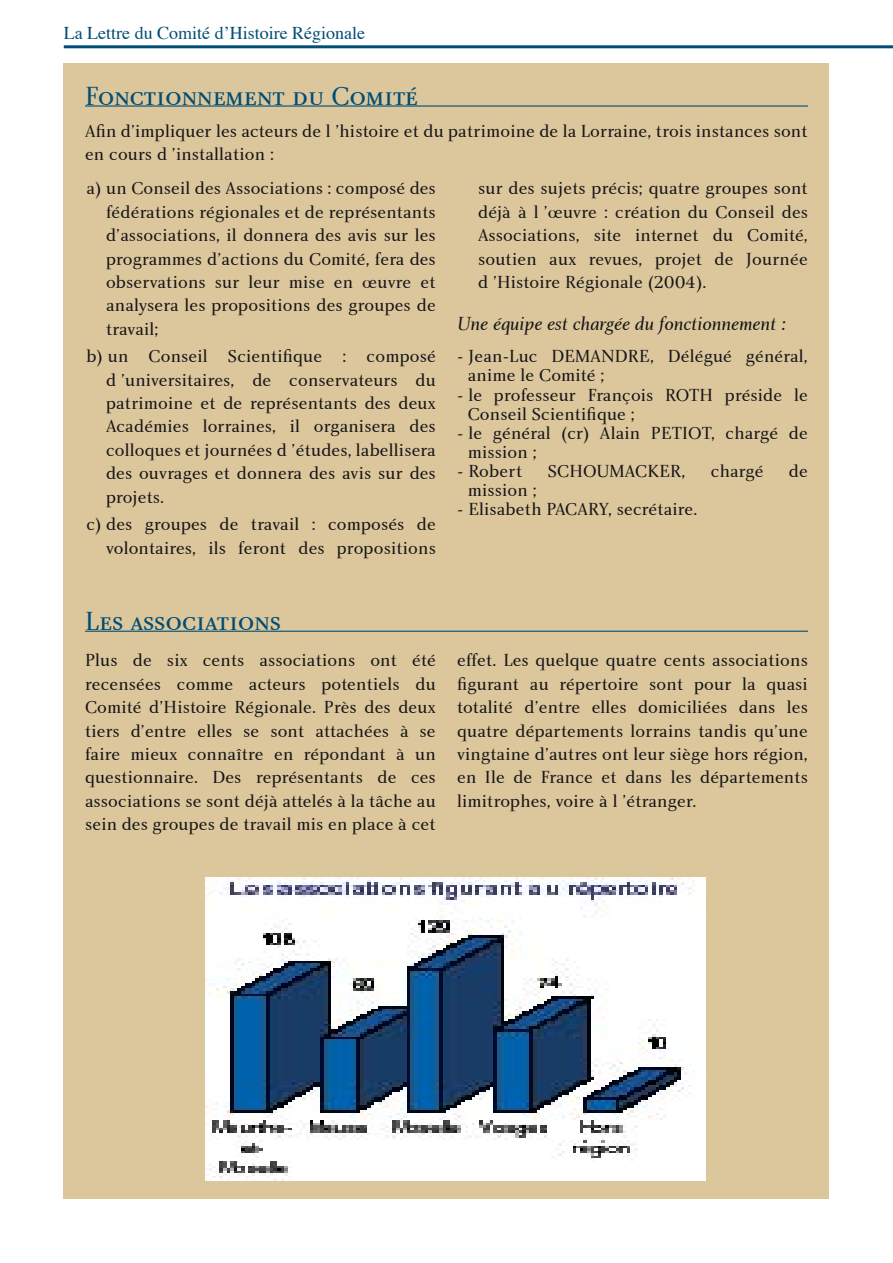
<style>
.page{position:relative;width:893px;height:1263px;background:#fff}
.page>*{position:absolute;margin:0;border:0;box-sizing:border-box;transform-origin:0 0}
.t1{font:27px "Charlotte Small Caps Let Plain";letter-spacing:.01em;color:#004d75}
.t2{font:19.5px "Charlotte Book Italic Let Plain";color:#151518}
.t3{font:18px/23.4px "Charlotte Book Let Plain";letter-spacing:.01em;color:#151518;text-align:justify}
.t4{font:18px "Times";color:#004d75}
</style>
<div class="page">
<div style="left:64px;top:64px;width:765px;height:1135px;background:#dcc69b"></div>
<hr style="left:85px;top:105px;width:723px;height:2px;background:#004d75">
<hr style="left:85px;top:631px;width:723px;height:1px;background:#004d75">
<img style="left:206px;top:877px;width:499px;height:304px">
<hr style="left:64px;top:45px;width:829px;height:3px;background:#004d75">
<p class="t4" style="left:64px;top:22px;width:303px">La Lettre du Comité dʼHistoire Régionale</p>
<h1 class="t1" style="left:85px;top:81px;width:334px">Fonctionnement du Comité</h1>
<p class="t3" style="left:85px;top:120px;width:724px">Afin d’impliquer les acteurs de l ’histoire et du patrimoine de la Lorraine, trois instances sont en cours d ’installation :</p>
<p class="t3" style="left:106px;top:177px;width:331px;text-indent:-19px">a) un Conseil des Associations : composé des fédérations régionales et de représentants d’associations, il donnera des avis sur les programmes d’actions du Comité, fera des observations sur leur mise en œuvre et analysera les propositions des groupes de travail;</p>
<p class="t3" style="left:106px;top:345px;width:331px;text-indent:-19px">b) un Conseil Scientifique : composé d ’universitaires, de conservateurs du patrimoine et de représentants des deux Académies lorraines, il organisera des colloques et journées d ’études, labellisera des ouvrages et donnera des avis sur des projets.</p>
<p class="t3" style="left:87px;top:513px;width:351px;text-align:right">c) des groupes de travail : composés de volontaires, ils feront des propositions</p>
<h1 class="t1" style="left:85px;top:606px;width:198px">Les associations</h1>
<p class="t3" style="left:478px;top:177px;width:331px">sur des sujets précis; quatre groupes sont déjà à l ’œuvre : création du Conseil des Associations, site internet du Comité, soutien aux revues, projet de Journée d ’Histoire Régionale (2004).</p>
<p class="t2" style="left:457px;top:313px;width:331px">Une équipe est chargée du fonctionnement :</p>
<p class="t3" style="left:468px;top:347px;width:342px;line-height:19.2px;text-indent:-11px">- Jean-Luc DEMANDRE, Délégué général, anime le Comité ;</p>
<p class="t3" style="left:468px;top:385px;width:342px;line-height:19.2px;text-indent:-11px">- le professeur François ROTH préside le<br>Conseil Scientifique ;</p>
<p class="t3" style="left:468px;top:424px;width:342px;line-height:19.2px;text-indent:-11px">- le général (cr) Alain PETIOT, chargé de mission ;</p>
<p class="t3" style="left:457px;top:460px;width:67px">- Robert</p>
<p class="t3" style="left:548px;top:460px;width:139px">SCHOUMACKER,</p>
<p class="t3" style="left:711px;top:460px;width:54px">chargé</p>
<p class="t3" style="left:789px;top:460px;width:20px">de</p>
<p class="t3" style="left:468px;top:479px;width:70px">mission ;</p>
<p class="t3" style="left:457px;top:498px;width:242px">- Elisabeth PACARY, secrétaire.</p>
<p class="t3" style="left:85px;top:649px;width:352px">Plus de six cents associations ont été recensées comme acteurs potentiels du Comité d’Histoire Régionale. Près des deux tiers d’entre elles se sont attachées à se faire mieux connaître en répondant à un questionnaire. Des représentants de ces associations se sont déjà attelés à la tâche au sein des groupes de travail mis en place à cet</p>
<p class="t3" style="left:457px;top:649px;width:352px">effet. Les quelque quatre cents associations figurant au répertoire sont pour la quasi totalité d’entre elles domiciliées dans les quatre départements lorrains tandis qu’une vingtaine d’autres ont leur siège hors région, en Ile de France et dans les départements limitrophes, voire à l ’étranger.</p>
</div>
